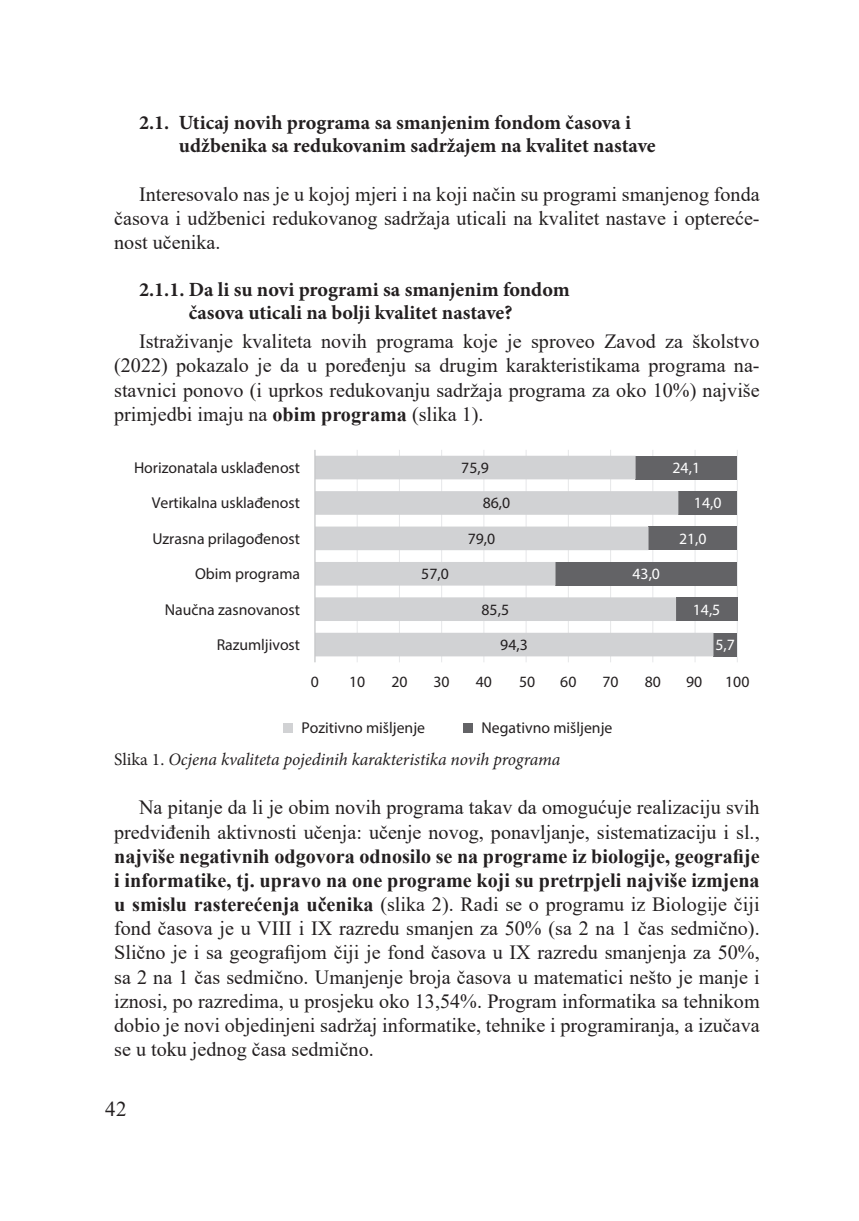
<style>
.page{position:relative;width:859px;height:1221px;background:#fff}
.page>*{position:absolute;margin:0;border:0;box-sizing:border-box;transform-origin:0 0}
.t1{font:21px "Times New Roman";color:#231f20}
.t2{font:20.12px/24.2px "Times New Roman";color:#231f20;text-align:justify}
.t3{font:700 20.12px/22.8px "Minion Pro";color:#231f20}
.t4{font:italic 17.5px "Minion Pro";letter-spacing:-.005em;color:#231f20}
.t5{font:15.75px "Myriad Pro";color:#231f20}
.t6{font:15.75px "Myriad Pro";color:#fff}
.s1{font-weight:700}
.s2{font-style:normal}
</style>
<div class="page">
<hr style="left:736px;top:450px;width:1px;height:212px;background:#e6e7e9">
<hr style="left:694px;top:450px;width:1px;height:212px;background:#e6e7e9">
<hr style="left:652px;top:450px;width:1px;height:212px;background:#e6e7e9">
<hr style="left:610px;top:450px;width:1px;height:212px;background:#e6e7e9">
<hr style="left:567px;top:450px;width:1px;height:212px;background:#e6e7e9">
<hr style="left:525px;top:450px;width:1px;height:212px;background:#e6e7e9">
<hr style="left:483px;top:450px;width:1px;height:212px;background:#e6e7e9">
<hr style="left:441px;top:450px;width:1px;height:212px;background:#e6e7e9">
<hr style="left:399px;top:450px;width:1px;height:212px;background:#e6e7e9">
<hr style="left:356px;top:450px;width:1px;height:212px;background:#e6e7e9">
<div style="left:635px;top:455px;width:102px;height:24px;background:#636366"></div>
<div style="left:678px;top:491px;width:59px;height:24px;background:#636366"></div>
<div style="left:648px;top:526px;width:89px;height:24px;background:#636366"></div>
<div style="left:555px;top:562px;width:182px;height:23px;background:#636366"></div>
<div style="left:675px;top:597px;width:62px;height:24px;background:#636366"></div>
<div style="left:713px;top:632px;width:24px;height:24px;background:#636366"></div>
<svg style="left:315px;top:455px;width:398px;height:201px;fill:#d1d2d4"></svg>
<hr style="left:314px;top:450px;width:1px;height:212px;background:#c7c8ca">
<div style="left:283px;top:723px;width:9px;height:9px;background:#d1d2d4"></div>
<div style="left:463px;top:723px;width:9px;height:9px;background:#636366"></div>
<p class="t3" style="left:179px;top:111px;width:478px;text-indent:-40px">2.1. Uticaj novih programa sa smanjenim fondom časova i udžbenika sa redukovanim sadržajem na kvalitet nastave</p>
<p class="t2" style="left:114px;top:181px;width:646px;text-indent:25px">Interesovalo nas je u kojoj mjeri i na koji način su programi smanjenog fonda časova i udžbenici redukovanog sadržaja uticali na kvalitet nastave i optereće&shy;nost učenika.</p>
<p class="t3" style="left:139px;top:278px;width:432px;text-align:center">2.1.1. Da li su novi programi sa smanjenim fondom časova uticali na bolji kvalitet nastave?</p>
<p class="t2" style="left:114px;top:329px;width:646px;text-indent:25px">Istraživanje kvaliteta novih programa koje je sproveo Zavod za školstvo (2022) pokazalo je da u poređenju sa drugim karakteristikama programa na&shy;stavnici ponovo (i uprkos redukovanju sadržaja programa za oko 10%) najviše primjedbi imaju na <span class="s1">obim programa</span> (slika 1).</p>
<p class="t5" style="left:134px;top:458px;width:167px">Horizonatala usklađenost</p>
<p class="t5" style="left:461px;top:458px;width:29px">75,9</p>
<p class="t6" style="left:672px;top:458px;width:29px">24,1</p>
<p class="t5" style="left:152px;top:493px;width:150px">Vertikalna usklađenost</p>
<p class="t5" style="left:482px;top:493px;width:29px">86,0</p>
<p class="t6" style="left:693px;top:493px;width:29px">14,0</p>
<p class="t5" style="left:152px;top:529px;width:149px">Uzrasna prilagođenost</p>
<p class="t5" style="left:467px;top:529px;width:29px">79,0</p>
<p class="t6" style="left:678px;top:529px;width:29px">21,0</p>
<p class="t5" style="left:195px;top:564px;width:106px">Obim programa</p>
<p class="t5" style="left:421px;top:564px;width:29px">57,0</p>
<p class="t6" style="left:632px;top:564px;width:29px">43,0</p>
<p class="t5" style="left:165px;top:599px;width:137px">Naučna zasnovanost</p>
<p class="t5" style="left:481px;top:599px;width:29px">85,5</p>
<p class="t6" style="left:692px;top:599px;width:29px">14,5</p>
<p class="t5" style="left:216px;top:635px;width:85px">Razumljivost</p>
<p class="t5" style="left:500px;top:635px;width:29px">94,3</p>
<p class="t6" style="left:715px;top:635px;width:21px">5,7</p>
<p class="t5" style="left:311px;top:672px;width:10px">0</p>
<p class="t5" style="left:349px;top:672px;width:18px">10</p>
<p class="t5" style="left:391px;top:672px;width:18px">20</p>
<p class="t5" style="left:433px;top:672px;width:18px">30</p>
<p class="t5" style="left:475px;top:672px;width:18px">40</p>
<p class="t5" style="left:519px;top:672px;width:18px">50</p>
<p class="t5" style="left:560px;top:672px;width:18px">60</p>
<p class="t5" style="left:602px;top:672px;width:18px">70</p>
<p class="t5" style="left:644px;top:672px;width:18px">80</p>
<p class="t5" style="left:685px;top:672px;width:18px">90</p>
<p class="t5" style="left:725px;top:672px;width:26px">100</p>
<p class="t5" style="left:301px;top:718px;width:125px">Pozitivno mišljenje</p>
<p class="t5" style="left:481px;top:718px;width:132px">Negativno mišljenje</p>
<p class="t4" style="left:114px;top:747px;width:447px"><span class="s2">Slika 1.</span> Ocjena kvaliteta pojedinih karakteristika novih programa</p>
<p class="t2" style="left:114px;top:794px;width:646px;text-align:right">Na pitanje da li je obim novih programa takav da omogućuje realizaciju svih predviđenih aktivnosti učenja: učenje novog, ponavljanje, sistematizaciju i sl.,</p>
<p class="t2" style="left:114px;top:843px;width:646px"><span class="s1">najviše negativnih odgovora odnosilo se na programe iz biologije, geografije i informatike, tj. upravo na one programe koji su pretrpjeli najviše izmjena u smislu rasterećenja učenika</span> (slika 2). Radi se o programu iz Biologije čiji fond časova je u VIII i IX razredu smanjen za 50% (sa 2 na 1 čas sedmično).<br>Slično je i sa geografijom čiji je fond časova u IX razredu smanjenja za 50%, sa 2 na 1 čas sedmično. Umanjenje broja časova u matematici nešto je manje i iznosi, po razredima, u prosjeku oko 13,54%. Program informatika sa tehnikom dobio je novi objedinjeni sadržaj informatike, tehnike i programiranja, a izučava se u toku jednog časa sedmično.</p>
<p class="t1" style="left:105px;top:1093px;width:23px">42</p>
</div>
